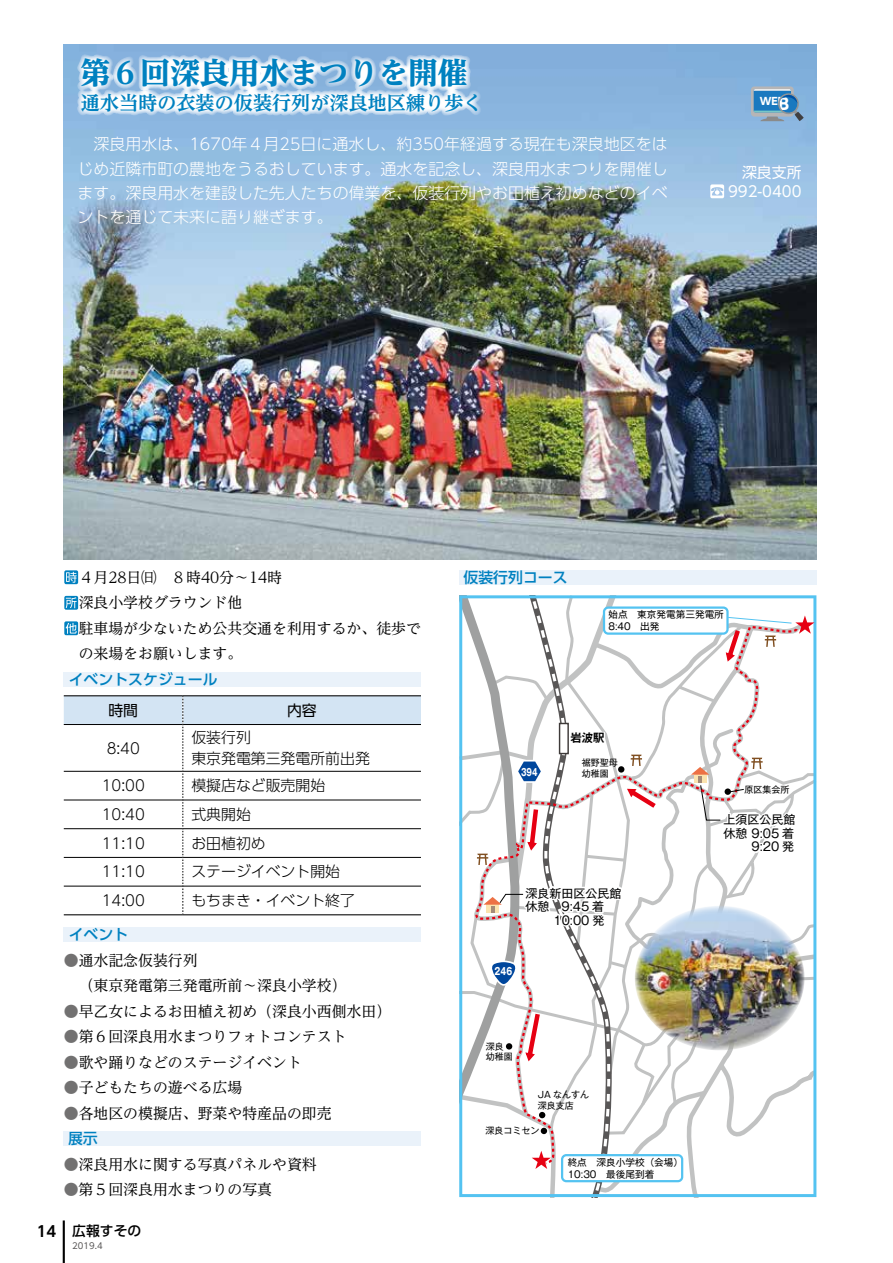
<style>
.page{position:relative;width:893px;height:1263px;background:#fff}
.page>*{position:absolute;margin:0;border:0;box-sizing:border-box;transform-origin:0 0}
.t1{font:800 29.7px "UD Reimin Pro";color:#0081c0}
.t2{font:700 19.2px "UD Reimin Pro";color:#0081c0}
.t3{font:300 15.9px/24.5px "UD Shin Go Pro";color:#fff;text-align:justify}
.t4{font:14.85px/25.5px "UD Reimin Pro";color:#000}
.t5{font:300 14.85px/20.2px "UD Shin Go Pro";color:#000}
.t6{font:500 14.85px "UD Shin Go Pro";color:#0081c0}
.t7{font:14.85px/19.2px "UD Shin Go Pro";color:#fff;text-align:right}
.t8{font:14.85px "UD Shin Go Pro";color:#000}
.t9{font:500 13.8px "UD Shin Go Pro";color:#000}
.t10{font:12px/13.5px "Gothic MB101 Pro Regular 90 pv RKSJ H";color:#000;text-align:justify}
.t11{font:11.4px "Gothic MB101 Pro De Bold 90 pv RKSJ H";color:#000}
.t12{font:10.05px "UD Shin Go Pro Bold 90 pv RKSJ H";color:#fff}
.t13{font:10.05px "Gothic MB101 Pro Bold 90 pv RKSJ H";color:#fff;scale:.72 1}
.t14{font:10.05px "Gothic MB101 Pro Bold 90 pv RKSJ H";color:#fff;scale:.77 1}
.t15{font:9.6px/11.2px "Gothic MB101 Pro Regular 90 pv RKSJ H";color:#000}
.t16{font:9px/10.5px "Gothic MB101 Pro Regular 90 pv RKSJ H";color:#000}
.t17{font:8.55px "UD Shin Go Pro";color:#595757}
.s1{font-size:16.05px}
.s2{color:#727171}
.s3{font-family:"UD Shin Go Pro De";font-weight:700;font-size:14.85px}
</style>
<div class="page">
<img style="left:64px;top:45px;width:752px;height:514px">
<svg style="left:64px;top:570px;width:14px;height:14px"></svg>
<svg style="left:64px;top:596px;width:14px;height:14px"></svg>
<svg style="left:64px;top:621px;width:14px;height:14px"></svg>
<div style="left:64px;top:672px;width:357px;height:15px;background:#eaf2fa"></div>
<hr style="left:64px;top:695px;width:119px;height:1px;background:#000">
<hr style="left:183px;top:695px;width:238px;height:1px;background:#000">
<hr style="left:64px;top:914px;width:119px;height:1px;background:#000">
<hr style="left:183px;top:914px;width:238px;height:1px;background:#000">
<svg style="left:64px;top:696px;width:357px;height:218px"></svg>
<div style="left:64px;top:927px;width:357px;height:15px;background:#eaf2fa"></div>
<div style="left:64px;top:1131px;width:357px;height:15px;background:#eaf2fa"></div>
<div style="left:459px;top:570px;width:357px;height:15px;background:#eaf2fa"></div>
<svg style="left:63px;top:44px;width:426px;height:92px"></svg>
<svg style="left:751px;top:86px;width:53px;height:35px"></svg>
<svg style="left:710px;top:184px;width:14px;height:14px"></svg>
<svg style="left:459px;top:595px;width:357px;height:602px"></svg>
<img style="left:635px;top:906px;width:170px;height:144px">
<hr style="left:63px;top:1220px;width:2px;height:43px;background:#000">
<h1 class="t1" style="left:81px;top:49px;width:388px">第６回深良用水まつりを開催</h1>
<p class="t2" style="left:81px;top:87px;width:403px">通水当時の衣装の仮装行列が深良地区練り歩く</p>
<p class="t12" style="left:760px;top:93px;width:31px">WEB<span class="s1">B</span></p>
<p class="t3" style="left:78px;top:131px;width:592px">　深良用水は、1670年４月25日に通水し、約350年経過する現在も深良地区をはじめ近隣市町の農地をうるおしています。通水を記念し、深良用水まつりを開催します。深良用水を建設した先人たちの偉業を、仮装行列やお田植え初めなどのイベントを通じて未来に語り継ぎます。</p>
<p class="t7" style="left:728px;top:162px;width:75px">深良支所<br>992-0400</p>
<p class="t4" style="left:79px;top:564px;width:344px">４月28日㈰　８時40分～14時<br>深良小学校グラウンド他<br>駐車場が少ないため公共交通を利用するか、徒歩での来場をお願いします。</p>
<p class="t6" style="left:69px;top:667px;width:150px">イベントスケジュール</p>
<p class="t8" style="left:108px;top:698px;width:31px">時間</p>
<p class="t8" style="left:287px;top:698px;width:31px">内容</p>
<p class="t5" style="left:107px;top:737px;width:35px">8:40</p>
<p class="t5" style="left:191px;top:727px;width:180px">仮装行列<br>東京発電第三発電所前出発</p>
<p class="t5" style="left:102px;top:775px;width:45px">10:00</p>
<p class="t5" style="left:191px;top:775px;width:135px">模擬店など販売開始</p>
<p class="t5" style="left:102px;top:804px;width:45px">10:40</p>
<p class="t5" style="left:191px;top:804px;width:61px">式典開始</p>
<p class="t5" style="left:102px;top:832px;width:45px">11:10</p>
<p class="t5" style="left:191px;top:832px;width:76px">お田植初め</p>
<p class="t5" style="left:102px;top:861px;width:45px">11:10</p>
<p class="t5" style="left:191px;top:861px;width:150px">ステージイベント開始</p>
<p class="t5" style="left:102px;top:890px;width:45px">14:00</p>
<p class="t5" style="left:191px;top:890px;width:165px">もちまき・イベント終了</p>
<p class="t6" style="left:69px;top:922px;width:61px">イベント</p>
<p class="t4" style="left:64px;top:947px;width:284px"><span class="s2">●</span>通水記念仮装行列<br>　（東京発電第三発電所前～深良小学校）</p>
<p class="t4" style="left:64px;top:998px;width:329px"><span class="s2">●</span>早乙女によるお田植え初め（深良小西側水田）</p>
<p class="t4" style="left:64px;top:1023px;width:284px"><span class="s2">●</span>第６回深良用水まつりフォトコンテスト</p>
<p class="t4" style="left:64px;top:1049px;width:240px"><span class="s2">●</span>歌や踊りなどのステージイベント</p>
<p class="t4" style="left:64px;top:1074px;width:180px"><span class="s2">●</span>子どもたちの遊べる広場</p>
<p class="t4" style="left:64px;top:1100px;width:269px"><span class="s2">●</span>各地区の模擬店、野菜や特産品の即売</p>
<p class="t6" style="left:68px;top:1126px;width:31px">展示</p>
<p class="t4" style="left:64px;top:1151px;width:254px"><span class="s2">●</span>深良用水に関する写真パネルや資料</p>
<p class="t4" style="left:64px;top:1176px;width:210px"><span class="s2">●</span>第５回深良用水まつりの写真</p>
<p class="t9" style="left:37px;top:1220px;width:106px"><span class="s3">14</span> 広報すその</p>
<p class="t17" style="left:72px;top:1239px;width:32px">2019.4</p>
<p class="t6" style="left:463px;top:565px;width:106px">仮装行列コース</p>
<p class="t15" style="left:608px;top:608px;width:117px">始点　東京発電第三発電所<br>8:40　出発</p>
<p class="t13" style="left:521px;top:763px;width:24px">394</p>
<p class="t11" style="left:570px;top:728px;width:36px">岩波駅</p>
<p class="t16" style="left:582px;top:755px;width:37px;line-height:11.6px">裾野聖母幼稚園</p>
<p class="t10" style="left:525px;top:885px;width:97px;text-align:left">深良新田区公民館休憩 9:45 着<br>　　 10:00 発</p>
<p class="t14" style="left:495px;top:963px;width:24px">246</p>
<p class="t16" style="left:486px;top:1040px;width:28px">深良幼稚園</p>
<p class="t16" style="left:538px;top:1088px;width:53px">JA なんすん深良支店</p>
<p class="t16" style="left:485px;top:1124px;width:55px">深良コミセン</p>
<p class="t15" style="left:568px;top:1156px;width:117px">終点　深良小学校（会場）<br>10:30　最後尾到着</p>
<p class="t16" style="left:745px;top:783px;width:46px">原区集会所</p>
<p class="t10" style="left:723px;top:811px;width:73px">上須区公民館休憩 9:05 着　　 9:20 発</p>
</div>
